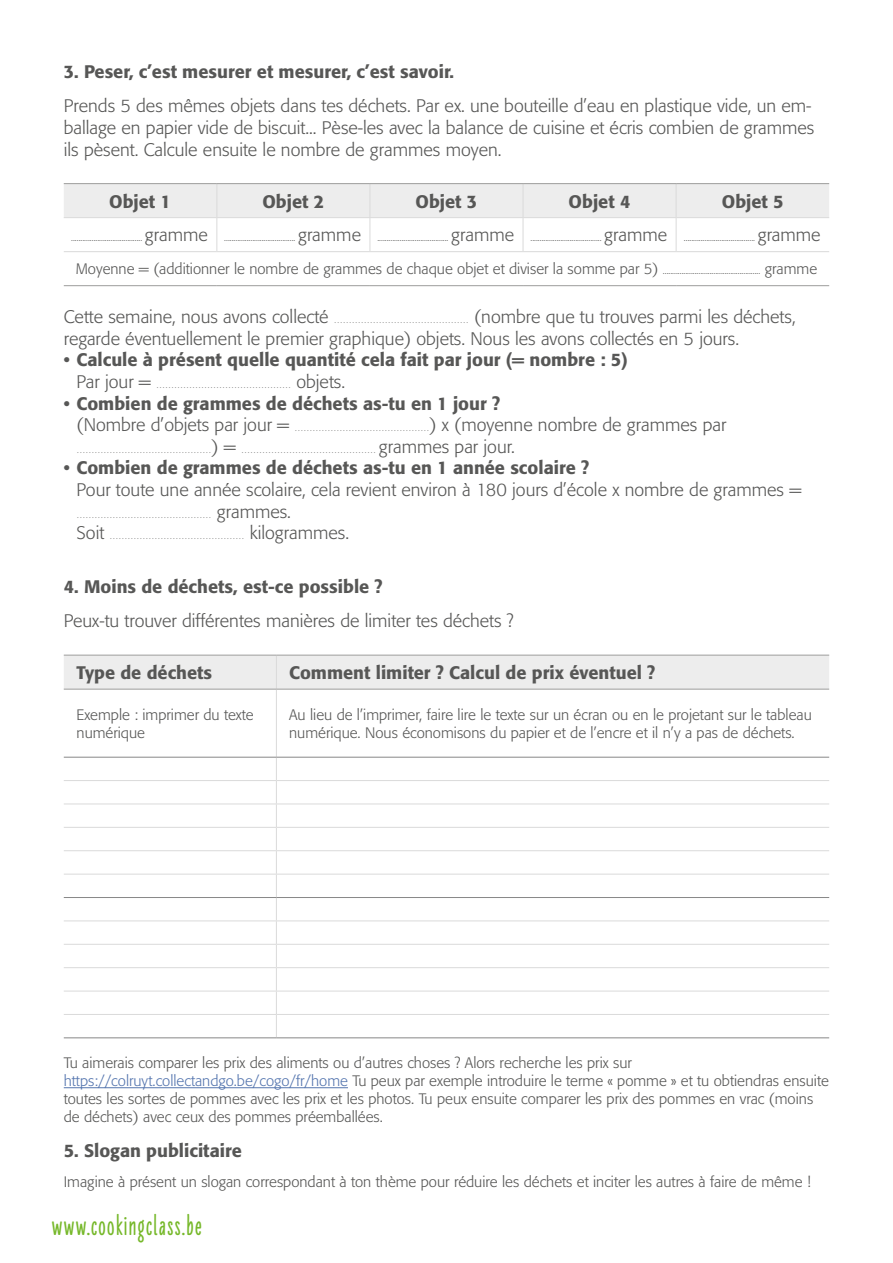
<style>
.page{position:relative;width:893px;height:1263px;background:#fff}
.page>*{position:absolute;margin:0;border:0;box-sizing:border-box;transform-origin:0 0}
.t1{font:900 28.5px "Liebe Erika";letter-spacing:.05em;color:#76b82a}
.t2{font:300 18px/21.6px "Formata";color:#575756}
.t3{font:500 18px/21.6px "Formata";color:#575756}
.t4{font:300 15px/18px "Formata";color:#575756}
.t5{font:300 9px "Formata";color:#575756}
.s1{font-size:18px}
.s2{font-size:9px}
.s3{font-weight:300}
.s4{font-weight:300;font-size:9px}
.s5{font-weight:500}
.s6{color:#5576af}
</style>
<div class="page">
<hr style="left:64px;top:1087px;width:284px;height:1px;background:#5576af">
<div style="left:64px;top:184px;width:765px;height:33px;background:#ededed"></div>
<hr style="left:216px;top:184px;width:1px;height:33px;background:#dadada">
<hr style="left:370px;top:184px;width:1px;height:33px;background:#dadada">
<hr style="left:523px;top:184px;width:1px;height:33px;background:#dadada">
<hr style="left:676px;top:184px;width:1px;height:33px;background:#dadada">
<hr style="left:64px;top:217px;width:153px;height:1px;background:#dadada">
<hr style="left:217px;top:217px;width:153px;height:1px;background:#dadada">
<hr style="left:216px;top:218px;width:1px;height:33px;background:#dadada">
<hr style="left:370px;top:217px;width:153px;height:1px;background:#dadada">
<hr style="left:370px;top:218px;width:1px;height:33px;background:#dadada">
<hr style="left:523px;top:217px;width:153px;height:1px;background:#dadada">
<hr style="left:523px;top:218px;width:1px;height:33px;background:#dadada">
<hr style="left:676px;top:217px;width:153px;height:1px;background:#dadada">
<hr style="left:676px;top:218px;width:1px;height:33px;background:#dadada">
<hr style="left:64px;top:251px;width:153px;height:1px;background:#dadada">
<hr style="left:217px;top:251px;width:153px;height:1px;background:#dadada">
<hr style="left:370px;top:251px;width:153px;height:1px;background:#dadada">
<hr style="left:523px;top:251px;width:153px;height:1px;background:#dadada">
<hr style="left:676px;top:251px;width:153px;height:1px;background:#dadada">
<hr style="left:64px;top:183px;width:153px;height:1px;background:#9d9d9c">
<hr style="left:217px;top:183px;width:153px;height:1px;background:#9d9d9c">
<hr style="left:370px;top:183px;width:153px;height:1px;background:#9d9d9c">
<hr style="left:523px;top:183px;width:153px;height:1px;background:#9d9d9c">
<hr style="left:676px;top:183px;width:153px;height:1px;background:#9d9d9c">
<hr style="left:64px;top:285px;width:153px;height:1px;background:#9d9d9c">
<hr style="left:217px;top:285px;width:153px;height:1px;background:#9d9d9c">
<hr style="left:370px;top:285px;width:153px;height:1px;background:#9d9d9c">
<hr style="left:523px;top:285px;width:153px;height:1px;background:#9d9d9c">
<hr style="left:676px;top:285px;width:153px;height:1px;background:#9d9d9c">
<div style="left:64px;top:656px;width:765px;height:33px;background:#ededed"></div>
<hr style="left:276px;top:655px;width:1px;height:34px;background:#dadada">
<hr style="left:276px;top:689px;width:1px;height:68px;background:#dadada">
<hr style="left:64px;top:780px;width:212px;height:1px;background:#dadada">
<hr style="left:276px;top:780px;width:553px;height:1px;background:#dadada">
<hr style="left:64px;top:803px;width:212px;height:1px;background:#dadada">
<hr style="left:276px;top:803px;width:553px;height:1px;background:#dadada">
<hr style="left:64px;top:827px;width:212px;height:1px;background:#dadada">
<hr style="left:276px;top:827px;width:553px;height:1px;background:#dadada">
<hr style="left:64px;top:850px;width:212px;height:1px;background:#dadada">
<hr style="left:276px;top:850px;width:553px;height:1px;background:#dadada">
<hr style="left:64px;top:874px;width:212px;height:1px;background:#dadada">
<hr style="left:276px;top:874px;width:553px;height:1px;background:#dadada">
<hr style="left:64px;top:920px;width:212px;height:1px;background:#dadada">
<hr style="left:276px;top:920px;width:553px;height:1px;background:#dadada">
<hr style="left:64px;top:944px;width:212px;height:1px;background:#dadada">
<hr style="left:276px;top:944px;width:553px;height:1px;background:#dadada">
<hr style="left:64px;top:967px;width:212px;height:1px;background:#dadada">
<hr style="left:276px;top:967px;width:553px;height:1px;background:#dadada">
<hr style="left:64px;top:991px;width:212px;height:1px;background:#dadada">
<hr style="left:276px;top:991px;width:553px;height:1px;background:#dadada">
<hr style="left:64px;top:1014px;width:212px;height:1px;background:#dadada">
<hr style="left:276px;top:1014px;width:553px;height:1px;background:#dadada">
<svg style="left:276px;top:758px;width:1px;height:279px"></svg>
<hr style="left:64px;top:655px;width:212px;height:1px;background:#9d9d9c">
<hr style="left:276px;top:655px;width:553px;height:1px;background:#9d9d9c">
<hr style="left:64px;top:689px;width:212px;height:1px;background:#9d9d9c">
<hr style="left:276px;top:689px;width:553px;height:1px;background:#9d9d9c">
<hr style="left:64px;top:757px;width:212px;height:1px;background:#878787">
<hr style="left:276px;top:757px;width:553px;height:1px;background:#878787">
<hr style="left:64px;top:897px;width:212px;height:1px;background:#878787">
<hr style="left:276px;top:897px;width:553px;height:1px;background:#878787">
<hr style="left:64px;top:1037px;width:212px;height:1px;background:#878787">
<hr style="left:276px;top:1037px;width:553px;height:1px;background:#878787">
<p class="t3" style="left:64px;top:61px;width:392px">3. Peser, c’est mesurer et mesurer, c’est savoir.</p>
<p class="t2" style="left:64px;top:95px;width:752px">Prends 5 des mêmes objets dans tes déchets. Par ex. une bouteille d’eau en plastique vide, un em&shy;ballage en papier vide de biscuit... Pèse-les avec la balance de cuisine et écris combien de grammes ils pèsent. Calcule ensuite le nombre de grammes moyen.</p>
<p class="t3" style="left:109px;top:191px;width:63px">Objet 1</p>
<p class="t3" style="left:262px;top:191px;width:63px">Objet 2</p>
<p class="t3" style="left:416px;top:191px;width:63px">Objet 3</p>
<p class="t3" style="left:569px;top:191px;width:63px">Objet 4</p>
<p class="t3" style="left:722px;top:191px;width:63px">Objet 5</p>
<p class="t5" style="left:71px;top:233px;width:751px">...................................... <span class="s1">gramme</span> ...................................... <span class="s1">gramme</span> ...................................... <span class="s1">gramme</span> ...................................... <span class="s1">gramme</span> ...................................... <span class="s1">gramme</span></p>
<p class="t4" style="left:76px;top:260px;width:743px">Moyenne = (additionner le nombre de grammes de chaque objet et diviser la somme par 5) <span class="s2">....................................................</span> gramme</p>
<p class="t2" style="left:64px;top:306px;width:733px">Cette semaine, nous avons collecté <span class="s2">………………………………………</span> (nombre que tu trouves parmi les déchets, regarde éventuellement le premier graphique) objets. Nous les avons collectés en 5 jours.</p>
<p class="t3" style="left:77px;top:349px;width:553px;text-indent:-13px">• Calcule à présent quelle quantité cela fait par jour (= nombre : 5)<br><span class="s3">Par jour =</span> <span class="s4">………………………………………</span> <span class="s3">objets.</span></p>
<p class="t2" style="left:77px;top:393px;width:651px;text-indent:-13px"><span class="s5">• Combien de grammes de déchets as-tu en 1 jour ?<br></span>(Nombre d’objets par jour = <span class="s2">………………………………………</span>) x (moyenne nombre de grammes par</p>
<p class="t5" style="left:77px;top:444px;width:440px">………………………………………<span class="s1">) =</span> ……………………………………… <span class="s1">grammes par jour.</span></p>
<p class="t3" style="left:64px;top:457px;width:527px">• Combien de grammes de déchets as-tu en 1 année scolaire ?</p>
<p class="t2" style="left:77px;top:479px;width:726px">Pour toute une année scolaire, cela revient environ à 180 jours d’école x nombre de grammes =</p>
<p class="t5" style="left:77px;top:509px;width:216px">……………………………………… <span class="s1">grammes.</span></p>
<p class="t2" style="left:77px;top:522px;width:274px">Soit <span class="s2">………………………………………</span> kilogrammes.</p>
<p class="t3" style="left:64px;top:575px;width:321px">4. Moins de déchets, est-ce possible ?</p>
<p class="t2" style="left:64px;top:610px;width:451px">Peux-tu trouver différentes manières de limiter tes déchets ?</p>
<p class="t3" style="left:77px;top:662px;width:137px">Type de déchets</p>
<p class="t3" style="left:289px;top:662px;width:368px">Comment limiter ? Calcul de prix éventuel ?</p>
<p class="t4" style="left:77px;top:706px;width:179px">Exemple : imprimer du texte numérique</p>
<p class="t4" style="left:289px;top:706px;width:524px">Au lieu de l’imprimer, faire lire le texte sur un écran ou en le projetant sur le tableau numérique. Nous économisons du papier et de l’encre et il n’y a pas de déchets.</p>
<p class="t4" style="left:64px;top:1054px;width:767px">Tu aimerais comparer les prix des aliments ou d’autres choses ? Alors recherche les prix sur <span class="s6">https://colruyt.collectandgo.be/cogo/fr/home</span> Tu peux par exemple introduire le terme « pomme » et tu obtiendras ensuite toutes les sortes de pommes avec les prix et les photos. Tu peux ensuite comparer les prix des pommes en vrac (moins de déchets) avec ceux des pommes préemballées.</p>
<p class="t3" style="left:64px;top:1139px;width:180px">5. Slogan publicitaire</p>
<p class="t4" style="left:64px;top:1173px;width:748px">Imagine à présent un slogan correspondant à ton thème pour réduire les déchets et inciter les autres à faire de même !</p>
<h1 class="t1" style="left:52px;top:1210px;width:151px">www.cookingclass.be</h1>
</div>
